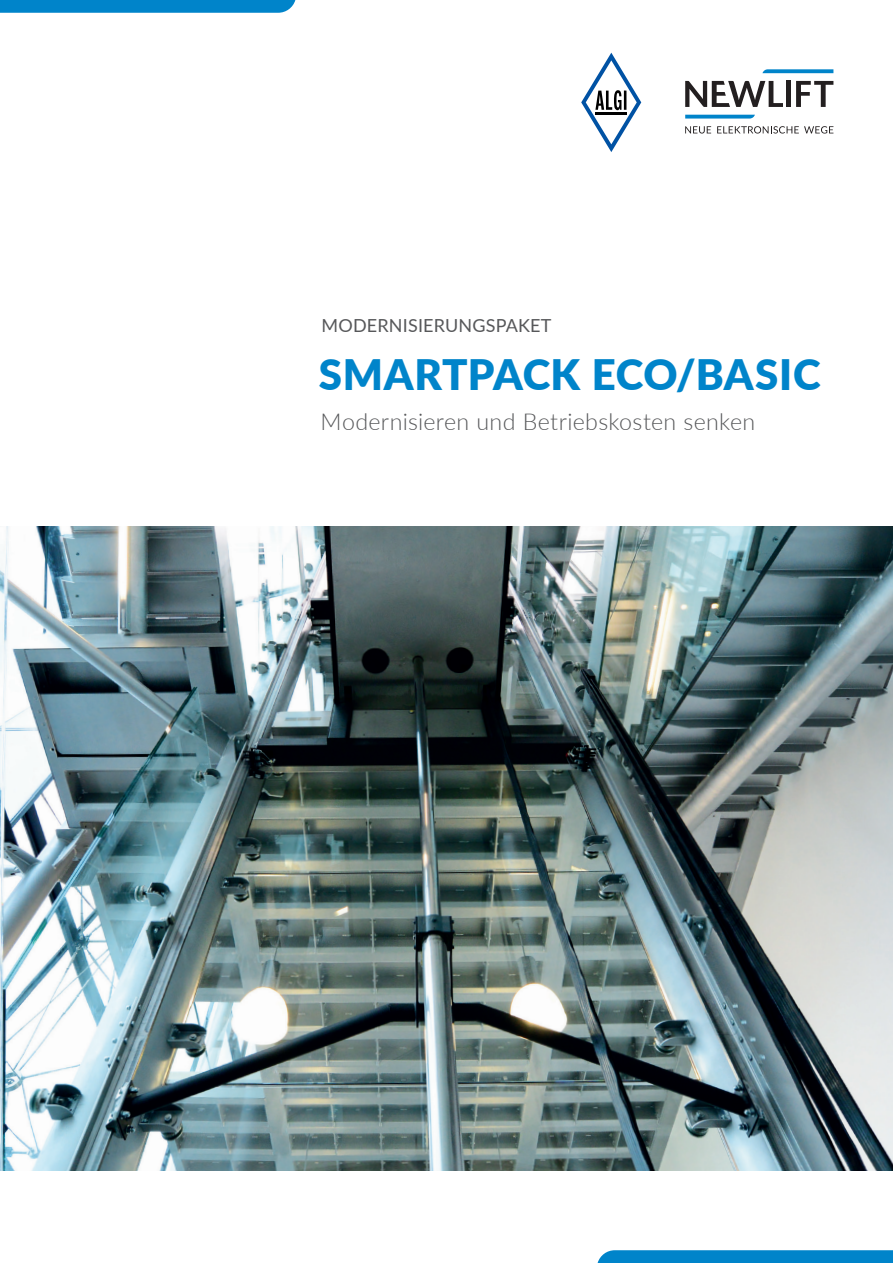
<style>
.page{position:relative;width:893px;height:1263px;background:#fff}
.page>*{position:absolute;margin:0;border:0;box-sizing:border-box;transform-origin:0 0}
.t1{font:900 42px "Lato";letter-spacing:.01em;color:#0084ca}
.t2{font:300 23.25px "Lato";letter-spacing:.01em;color:#57585a}
.t3{font:18px "Lato";letter-spacing:.01em;color:#57585a}
</style>
<div class="page">
<svg style="left:0;top:0;width:296px;height:13px"></svg>
<svg style="left:597px;top:1250px;width:296px;height:13px"></svg>
<svg style="left:581px;top:52px;width:61px;height:100px"></svg>
<img style="left:0;top:526px;width:893px;height:644px">
<div style="left:786px;top:81px;width:5px;height:26px;background:#231f20"></div>
<svg style="left:796px;top:81px;width:37px;height:26px"></svg>
<svg style="left:685px;top:115px;width:70px;height:4px"></svg>
<svg style="left:762px;top:69px;width:71px;height:4px"></svg>
<svg style="left:685px;top:81px;width:98px;height:26px"></svg>
<svg style="left:685px;top:126px;width:26px;height:8px"></svg>
<svg style="left:717px;top:126px;width:116px;height:8px"></svg>
<p class="t3" style="left:322px;top:312px;width:231px">MODERNISIERUNGSPAKET</p>
<h1 class="t1" style="left:319px;top:343px;width:503px">SMARTPACK ECO/BASIC</h1>
<p class="t2" style="left:321px;top:405px;width:436px">Modernisieren und Betriebskosten senken</p>
</div>
